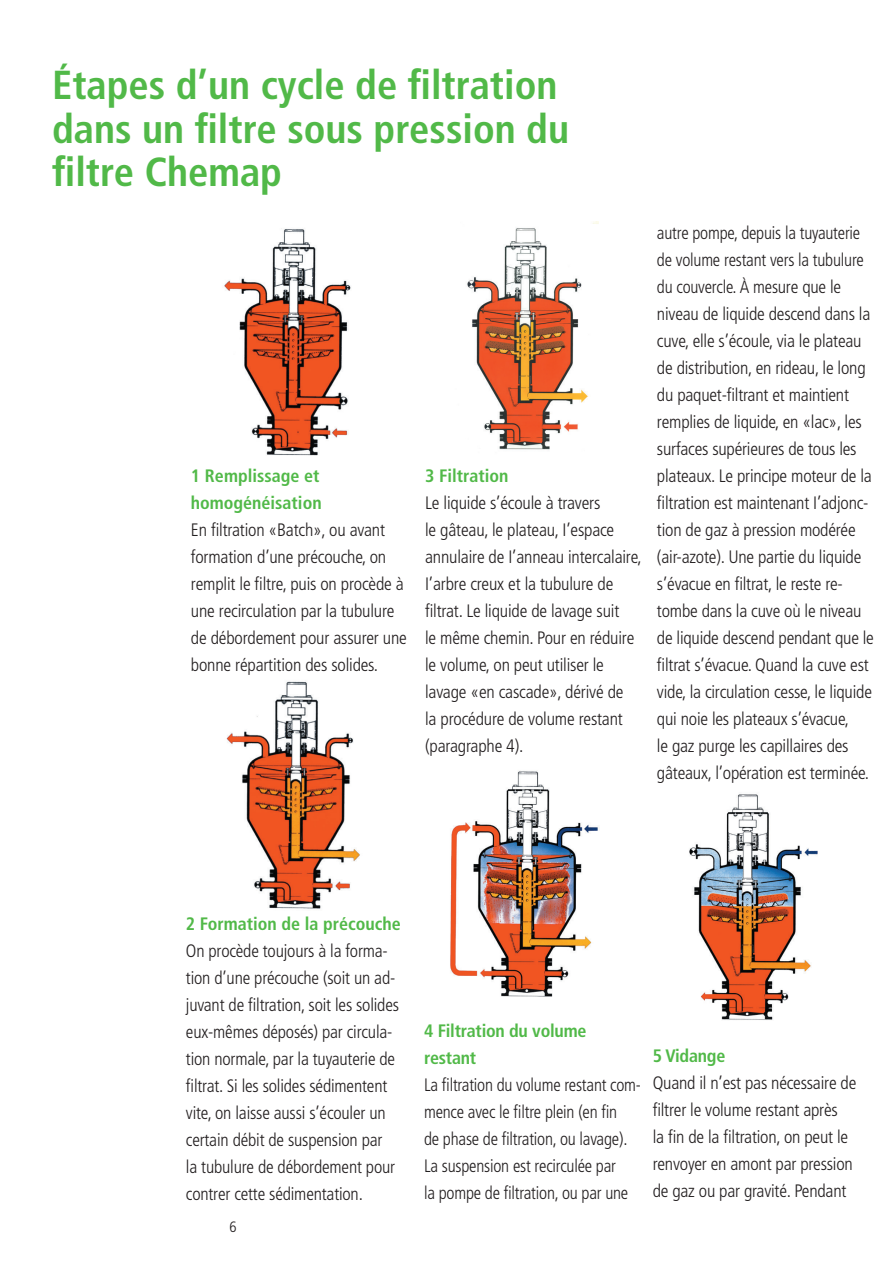
<style>
.page{position:relative;width:893px;height:1263px;background:#fff}
.page>*{position:absolute;margin:0;border:0;box-sizing:border-box;transform-origin:0 0}
.t1{font:700 condensed 40.5px/43.5px "Frutiger";color:#51b948}
.t2{font:300 condensed 18px/27px "Frutiger";letter-spacing:-.01em;color:#231f20}
.t3{font:300 condensed 18px/27px "Frutiger";letter-spacing:-.01em;color:#231f20;scale:.96 1}
.t4{font:700 condensed 18px/27px "Frutiger";color:#51b948}
.t5{font:300 condensed 15px "Frutiger";color:#231f20}
</style>
<div class="page">
<img style="left:224px;top:228px;width:127px;height:228px">
<img style="left:226px;top:681px;width:134px;height:228px">
<img style="left:467px;top:221px;width:131px;height:229px">
<img style="left:450px;top:771px;width:148px;height:226px">
<img style="left:689px;top:794px;width:129px;height:226px">
<h1 class="t1" style="left:52px;top:64px;width:518px">Étapes d’un cycle de filtration dans un filtre sous pression du filtre Chemap</h1>
<p class="t4" style="left:191px;top:462px;width:132px">1 Remplissage et homogénéisation</p>
<p class="t2" style="left:191px;top:516px;width:217px">En filtration «Batch», ou avant formation d’une précouche, on remplit le filtre, puis on procède à une recirculation par la tubulure de débordement pour assurer une bonne répartition des solides.</p>
<p class="t4" style="left:425px;top:462px;width:85px">3 Filtration</p>
<p class="t2" style="left:425px;top:489px;width:218px">Le liquide s’écoule à travers<br>le gâteau, le plateau, I’espace annulaire de I’anneau intercalaire,<br>I’arbre creux et la tubulure de filtrat. Le liquide de lavage suit<br>le même chemin. Pour en réduire le volume, on peut utiliser le lavage «en cascade», dérivé de<br>la procédure de volume restant (paragraphe 4).</p>
<p class="t3" style="left:657px;top:219px;width:227px">autre pompe, depuis la tuyauterie de volume restant vers la tubulure du couvercle. À mesure que le niveau de liquide descend dans la cuve, elle s’écoule, via le plateau de distribution, en rideau, le long du paquet-filtrant et maintient remplies de liquide, en «lac», les surfaces supérieures de tous les plateaux. Le principe moteur de la filtration est maintenant I’adjonc&shy;tion de gaz à pression modérée (air-azote). Une partie du liquide s’évacue en filtrat, le reste re&shy;tombe dans la cuve où le niveau de liquide descend pendant que le filtrat s’évacue. Quand la cuve est vide, la circulation cesse, le liquide qui noie les plateaux s’évacue,<br>le gaz purge les capillaires des gâteaux, l’opération est terminée.</p>
<p class="t4" style="left:186px;top:910px;width:217px">2 Formation de la précouche</p>
<p class="t2" style="left:186px;top:937px;width:215px">On procède toujours à la forma&shy;tion d’une précouche (soit un ad&shy;juvant de filtration, soit les solides eux-mêmes déposés) par circula&shy;tion normale, par la tuyauterie de filtrat. Si les solides sédimentent vite, on laisse aussi s’écouler un certain débit de suspension par<br>la tubulure de débordement pour contrer cette sédimentation.</p>
<p class="t5" style="left:230px;top:1219px;width:9px">6</p>
<p class="t4" style="left:424px;top:1017px;width:164px">4 Filtration du volume restant</p>
<p class="t3" style="left:424px;top:1072px;width:227px">La filtration du volume restant com&shy;mence avec le filtre plein (en fin<br>de phase de filtration, ou lavage).<br>La suspension est recirculée par<br>la pompe de filtration, ou par une</p>
<p class="t4" style="left:653px;top:1042px;width:74px">5 Vidange</p>
<p class="t2" style="left:653px;top:1069px;width:205px">Quand il n’est pas nécessaire de filtrer le volume restant après<br>la fin de la filtration, on peut le renvoyer en amont par pression de gaz ou par gravité. Pendant</p>
</div>
